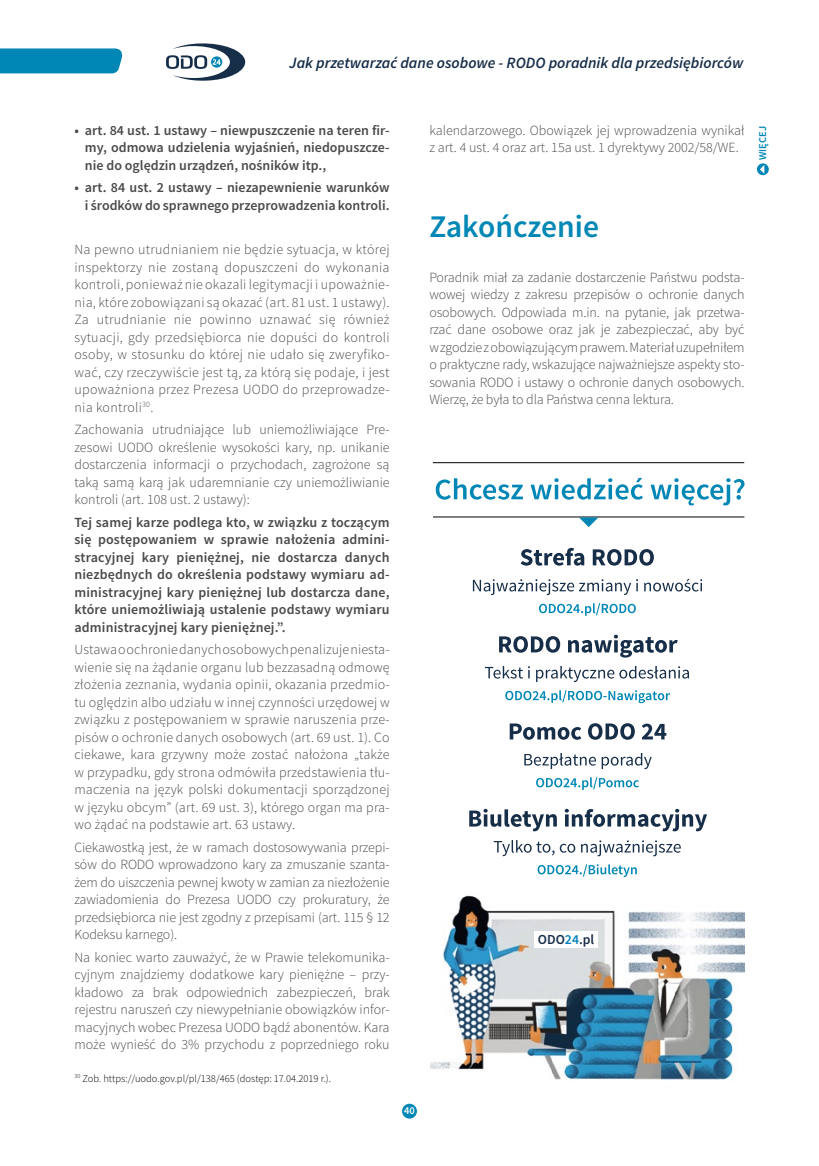
<style>
.page{position:relative;width:819px;height:1166px;background:#fff}
.page>*{position:absolute;margin:0;border:0;box-sizing:border-box;transform-origin:0 0}
.t1{font:600 31.5px "Source Sans Pro";color:#0087b5}
.t2{font:italic 600 15.75px "Source Sans Pro";color:#172e49}
.t3{font:300 14px/17.5px "Source Sans Pro";letter-spacing:.01em;color:#4a4a49;text-align:justify}
.t4{font:600 14px/17.5px "Source Sans Pro";color:#4a4a49;text-align:justify}
.t5{font:600 13.83px "Source Sans Pro";color:#172e49}
.t6{font:300 10.5px "Source Sans Pro";color:#000}
.t7{font:600 10.5px "Source Sans Pro";color:#0087b5}
.t8{font:600 10.5px "Source Sans Pro";color:#fff}
.s1{color:#0080bb}
</style>
<div class="page">
<div style="left:0;top:48px;width:123px;height:25px;background:#0087b5"></div>
<svg style="left:166px;top:43px;width:80px;height:38px"></svg>
<div style="left:402px;top:1103px;width:15px;height:15px;background:#0087b5;border-radius:50%"></div>
<svg style="left:473px;top:579px;width:229px;height:16px"></svg>
<svg style="left:539px;top:603px;width:96px;height:13px"></svg>
<svg style="left:499px;top:635px;width:178px;height:22px"></svg>
<svg style="left:485px;top:666px;width:204px;height:16px"></svg>
<svg style="left:505px;top:690px;width:165px;height:13px"></svg>
<svg style="left:509px;top:723px;width:157px;height:17px"></svg>
<svg style="left:524px;top:753px;width:127px;height:16px"></svg>
<svg style="left:536px;top:777px;width:103px;height:13px"></svg>
<svg style="left:469px;top:809px;width:238px;height:22px"></svg>
<svg style="left:493px;top:840px;width:187px;height:16px"></svg>
<svg style="left:537px;top:864px;width:99px;height:13px"></svg>
<svg style="left:435px;top:478px;width:309px;height:27px"></svg>
<svg style="left:520px;top:548px;width:133px;height:18px"></svg>
<img style="left:430px;top:895px;width:314px;height:185px">
<hr style="left:433px;top:463px;width:311px;height:1px;background:#000">
<hr style="left:433px;top:517px;width:311px;height:1px;background:#000">
<div style="left:534px;top:931px;width:64px;height:17px;background:#fff"></div>
<svg style="left:579px;top:517px;width:19px;height:10px"></svg>
<svg style="left:756px;top:163px;width:12px;height:12px"></svg>
<svg style="left:759px;top:165px;width:5px;height:9px"></svg>
<p class="t2" style="left:289px;top:53px;width:455px">Jak przetwarzać dane osobowe - RODO poradnik dla przedsiębiorców</p>
<p class="t4" style="left:85px;top:122px;width:306px;text-indent:-10px">• art. 84 ust. 1 ustawy – niewpuszczenie na teren fir&shy;my, odmowa udzielenia wyjaśnień, niedopuszcze&shy;nie do oględzin urządzeń, nośników itp.,</p>
<p class="t4" style="left:74px;top:179px;width:316px;text-align:right">• art. 84 ust. 2 ustawy – niezapewnienie warunków i środków do sprawnego przeprowadzenia kontroli.</p>
<p class="t3" style="left:74px;top:241px;width:317px">Na pewno utrudnianiem nie będzie sytuacja, w której inspektorzy nie zostaną dopuszczeni do wykonania kontroli, ponieważ nie okazali legitymacji i upoważnie&shy;nia, które zobowiązani są okazać (art. 81 ust. 1 ustawy).<br>Za utrudnianie nie powinno uznawać się również sytuacji, gdy przedsiębiorca nie dopuści do kontroli osoby, w stosunku do której nie udało się zweryfiko&shy;wać, czy rzeczywiście jest tą, za którą się podaje, i jest upoważniona przez Prezesa UODO do przeprowadze&shy;nia kontroli<sup>30</sup>.</p>
<p class="t3" style="left:74px;top:421px;width:317px">Zachowania utrudniające lub uniemożliwiające Pre&shy;zesowi UODO określenie wysokości kary, np. unikanie dostarczenia informacji o przychodach, zagrożone są taką samą karą jak udaremnianie czy uniemożliwianie kontroli (art. 108 ust. 2 ustawy):</p>
<p class="t4" style="left:74px;top:514px;width:317px">Tej samej karze podlega kto, w związku z toczącym się postępowaniem w sprawie nałożenia admini&shy;stracyjnej kary pieniężnej, nie dostarcza danych niezbędnych do określenia podstawy wymiaru ad&shy;ministracyjnej kary pieniężnej lub dostarcza dane, które uniemożliwiają ustalenie podstawy wymiaru administracyjnej kary pieniężnej.”.</p>
<p class="t3" style="left:74px;top:641px;width:317px;text-align:left">Ustawa o ochronie danych osobowych penalizuje niesta&shy;wienie się na żądanie organu lub bezzasadną odmowę złożenia zeznania, wydania opinii, okazania przedmio&shy;tu oględzin albo udziału w innej czynności urzędowej w związku z postępowaniem w sprawie naruszenia prze&shy;pisów o ochronie danych osobowych (art. 69 ust. 1). Co ciekawe, kara grzywny może zostać nałożona „także w przypadku, gdy strona odmówiła przedstawienia tłu&shy;maczenia na język polski dokumentacji sporządzonej w języku obcym” (art. 69 ust. 3), którego organ ma pra&shy;wo żądać na podstawie art. 63 ustawy.</p>
<p class="t3" style="left:74px;top:838px;width:317px">Ciekawostką jest, że w ramach dostosowywania przepi&shy;sów do RODO wprowadzono kary za zmuszanie szanta&shy;żem do uiszczenia pewnej kwoty w zamian za niezłożenie zawiadomienia do Prezesa UODO czy prokuratury, że przedsiębiorca nie jest zgodny z przepisami (art. 115 § 12<br>Kodeksu karnego).</p>
<p class="t3" style="left:74px;top:948px;width:317px">Na koniec warto zauważyć, że w Prawie telekomunika&shy;cyjnym znajdziemy dodatkowe kary pieniężne – przy&shy;kładowo za brak odpowiednich zabezpieczeń, brak rejestru naruszeń czy niewypełnianie obowiązków infor&shy;macyjnych wobec Prezesa UODO bądź abonentów. Kara może wynieść do 3% przychodu z poprzedniego roku</p>
<p class="t6" style="left:74px;top:1072px;width:258px"><sup>30</sup> Zob. https://uodo.gov.pl/pl/138/465 (dostęp: 17.04.2019 r.).</p>
<p class="t8" style="left:404px;top:1104px;width:12px">40</p>
<p class="t3" style="left:429px;top:121px;width:317px">kalendarzowego. Obowiązek jej wprowadzenia wynikał z art. 4 ust. 4 oraz art. 15a ust. 1 dyrektywy 2002/58/WE.</p>
<p class="t7" style="left:756px;top:160px;width:35px;rotate:-90deg">WIĘCEJ</p>
<h1 class="t1" style="left:429px;top:207px;width:171px">Zakończenie</h1>
<p class="t3" style="left:429px;top:269px;width:317px">Poradnik miał za zadanie dostarczenie Państwu podsta&shy;wowej wiedzy z zakresu przepisów o ochronie danych osobowych. Odpowiada m.in. na pytanie, jak przetwa&shy;rzać dane osobowe oraz jak je zabezpieczać, aby być w zgodzie z obowiązującym prawem. Materiał uzupełniłem o praktyczne rady, wskazujące najważniejsze aspekty sto&shy;sowania RODO i ustawy o ochronie danych osobowych.<br>Wierzę, że była to dla Państwa cenna lektura.</p>
<p class="t5" style="left:538px;top:931px;width:58px">ODO<span class="s1">24</span>.pl</p>
</div>
